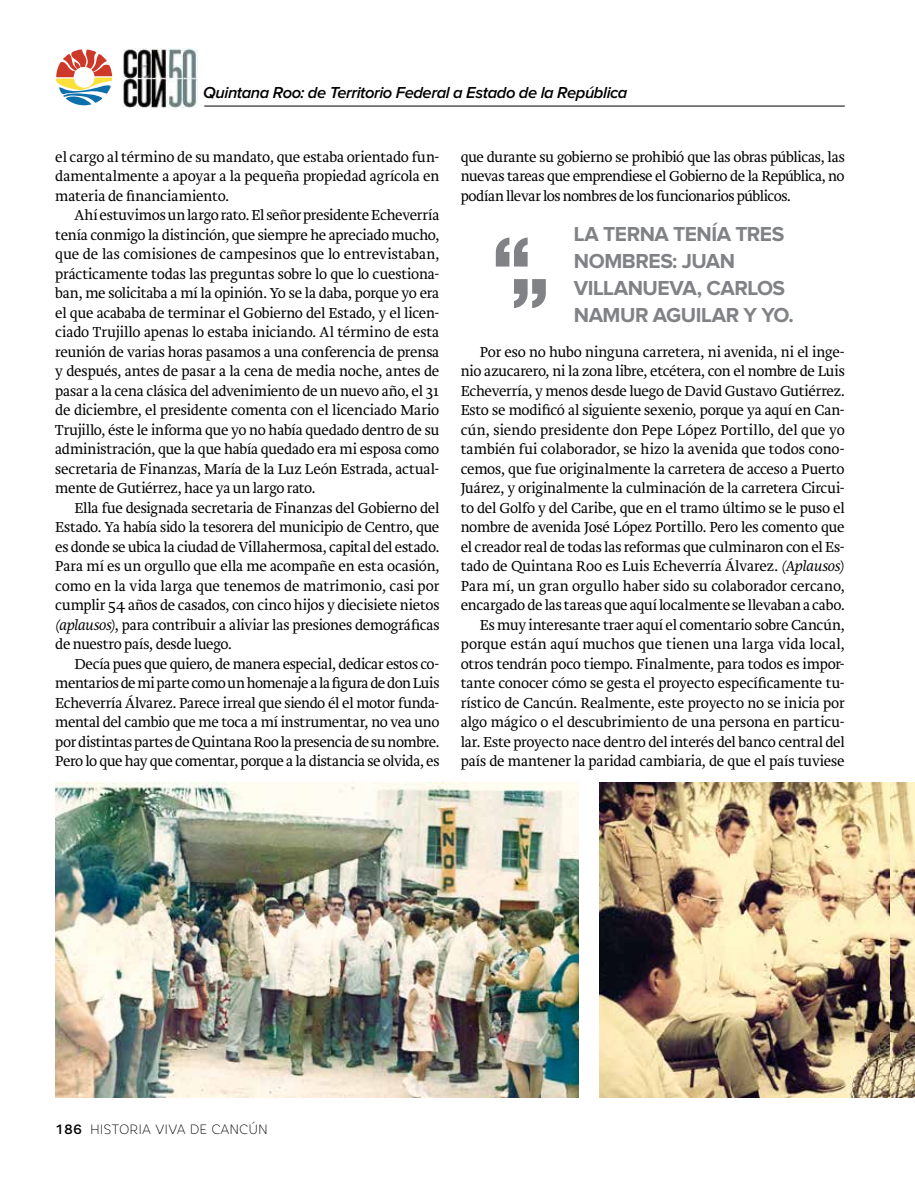
<style>
.page{position:relative;width:915px;height:1191px;background:#fff}
.page>*{position:absolute;margin:0;border:0;box-sizing:border-box;transform-origin:0 0}
.t1{font:700 21px/27px "Proxima Nova";letter-spacing:-.025em;color:#808285}
.t2{font:italic 600 16.5px "Proxima Nova";letter-spacing:-.025em;color:#000}
.t3{font:300 15px/19.5px "Brioni Pro";letter-spacing:-.015em;color:#000;text-align:justify}
.t4{font:100 13.5px "Core Rhino 25";color:#000}
.s1{font-style:italic}
.s2{font-family:"Core Rhino 55";font-weight:500}
</style>
<div class="page">
<hr style="left:204px;top:106px;width:640px;height:1px;background:#000">
<img style="left:122px;top:48px;width:76px;height:60px">
<svg style="left:56px;top:50px;width:56px;height:56px"></svg>
<svg style="left:495px;top:237px;width:33px;height:30px"></svg>
<svg style="left:514px;top:279px;width:32px;height:29px"></svg>
<img style="left:889px;top:782px;width:25px;height:315px">
<img style="left:55px;top:782px;width:523px;height:315px">
<img style="left:599px;top:782px;width:290px;height:315px">
<p class="t2" style="left:203px;top:85px;width:425px">Quintana Roo: de Territorio Federal a Estado de la República</p>
<p class="t3" style="left:55px;top:147px;width:385px">el cargo al término de su mandato, que estaba orientado fun&shy;damentalmente a apoyar a la pequeña propiedad agrícola en materia de financiamiento.</p>
<p class="t3" style="left:55px;top:206px;width:385px;text-indent:19px">Ahí estuvimos un largo rato. El señor presidente Echeverría tenía conmigo la distinción, que siempre he apreciado mucho, que de las comisiones de campesinos que lo entrevistaban, prácticamente todas las preguntas sobre lo que lo cuestiona&shy;ban, me solicitaba a mí la opinión. Yo se la daba, porque yo era el que acababa de terminar el Gobierno del Estado, y el licen&shy;ciado Trujillo apenas lo estaba iniciando. Al término de esta reunión de varias horas pasamos a una conferencia de prensa y después, antes de pasar a la cena de media noche, antes de pasar a la cena clásica del advenimiento de un nuevo año, el 31 de diciembre, el presidente comenta con el licenciado Mario Trujillo, éste le informa que yo no había quedado dentro de su administración, que la que había quedado era mi esposa como secretaria de Finanzas, María de la Luz León Estrada, actual&shy;mente de Gutiérrez, hace ya un largo rato.</p>
<p class="t3" style="left:55px;top:498px;width:385px;text-indent:19px">Ella fue designada secretaria de Finanzas del Gobierno del Estado. Ya había sido la tesorera del municipio de Centro, que es donde se ubica la ciudad de Villahermosa, capital del estado.<br>Para mí es un orgullo que ella me acompañe en esta ocasión, como en la vida larga que tenemos de matrimonio, casi por cumplir 54 años de casados, con cinco hijos y diecisiete nietos <span class="s1">(aplausos)</span>, para contribuir a aliviar las presiones demográficas de nuestro país, desde luego.</p>
<p class="t3" style="left:55px;top:654px;width:385px;text-indent:19px">Decía pues que quiero, de manera especial, dedicar estos co&shy;mentarios de mi parte como un homenaje a la figura de don Luis Echeverría Álvarez. Parece irreal que siendo él el motor funda&shy;mental del cambio que me toca a mí instrumentar, no vea uno por distintas partes de Quintana Roo la presencia de su nombre.<br>Pero lo que hay que comentar, porque a la distancia se olvida, es</p>
<p class="t3" style="left:460px;top:147px;width:385px">que durante su gobierno se prohibió que las obras públicas, las nuevas tareas que emprendiese el Gobierno de la República, no podían llevar los nombres de los funcionarios públicos.</p>
<h1 class="t1" style="left:573px;top:222px;width:221px">LA TERNA TENÍA TRES<br>NOMBRES: JUAN<br>VILLANUEVA, CARLOS<br>NAMUR AGUILAR Y YO.</h1>
<p class="t3" style="left:460px;top:342px;width:385px;text-align:right">Por eso no hubo ninguna carretera, ni avenida, ni el inge&shy;nio azucarero, ni la zona libre, etcétera, con el nombre de Luis Echeverría, y menos desde luego de David Gustavo Gutiérrez.<br>Esto se modificó al siguiente sexenio, porque ya aquí en Can&shy;cún, siendo presidente don Pepe López Portillo, del que yo también fui colaborador, se hizo la avenida que todos cono&shy;cemos, que fue originalmente la carretera de acceso a Puerto Juárez, y originalmente la culminación de la carretera Circui&shy;to del Golfo y del Caribe, que en el tramo último se le puso el nombre de avenida José López Portillo. Pero les comento que el creador real de todas las reformas que culminaron con el Es&shy;tado de Quintana Roo es Luis Echeverría Álvarez. <span class="s1">(Aplausos)<br></span>Para mí, un gran orgullo haber sido su colaborador cercano, encargado de las tareas que aquí localmente se llevaban a cabo.<br>Es muy interesante traer aquí el comentario sobre Cancún, porque están aquí muchos que tienen una larga vida local, otros tendrán poco tiempo. Finalmente, para todos es impor&shy;tante conocer cómo se gesta el proyecto específicamente tu&shy;rístico de Cancún. Realmente, este proyecto no se inicia por algo mágico o el descubrimiento de una persona en particu&shy;lar. Este proyecto nace dentro del interés del banco central del país de mantener la paridad cambiaria, de que el país tuviese</p>
<p class="t4" style="left:55px;top:1120px;width:214px"><span class="s2">186</span> HISTORIA VIVA DE CANCÚN</p>
</div>
